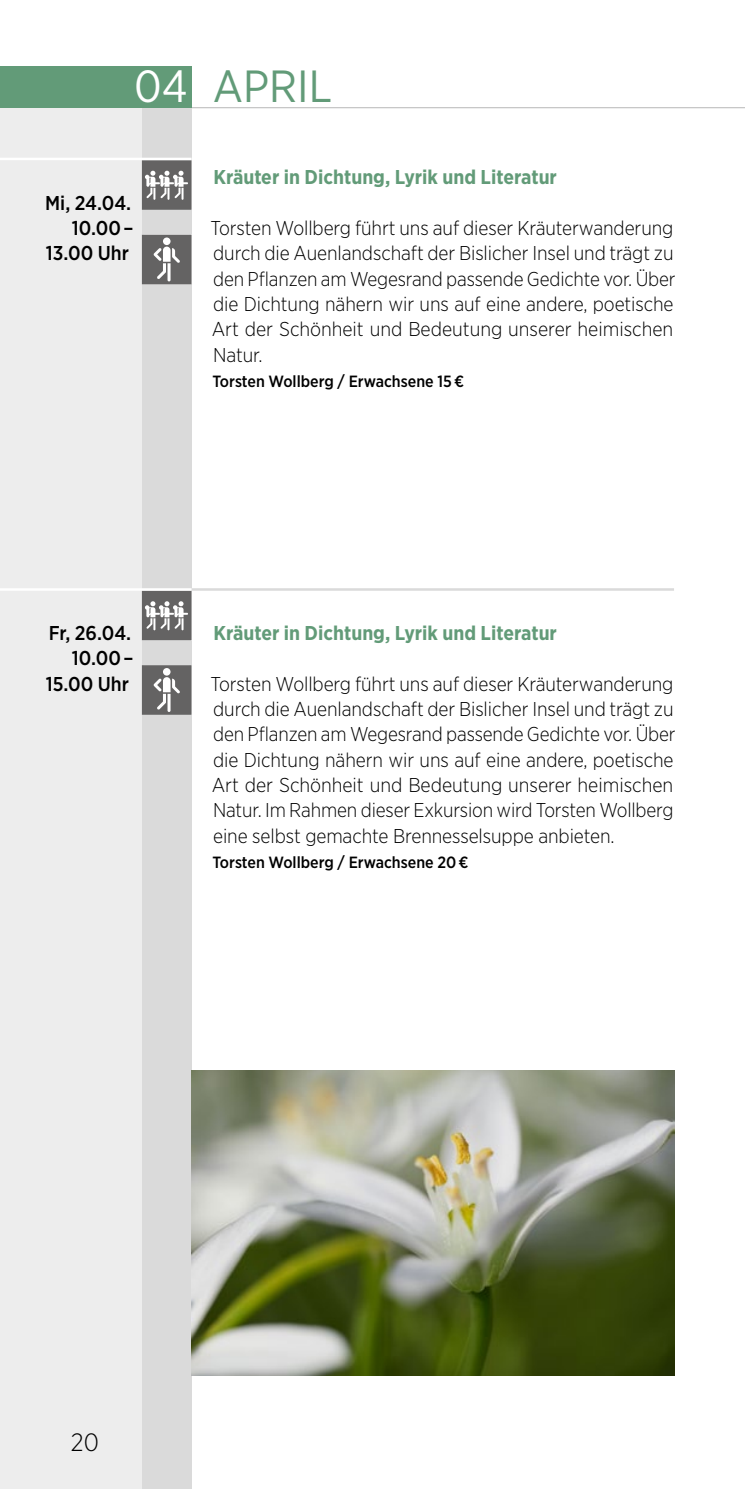
<style>
.page{position:relative;width:745px;height:1489px;background:#fff}
.page>*{position:absolute;margin:0;border:0;box-sizing:border-box;transform-origin:0 0}
.t1{font:45px "Gotham Narrow";color:#629b78}
.t2{font:300 25px "Gotham Narrow";color:#000}
.t3{font:300 20px/25.2px "Gotham Narrow";letter-spacing:-.005em;color:#000}
.t4{font:700 20px "Gotham Narrow";color:#629b78}
.t5{font:500 20px/25.2px "Gotham Narrow";color:#000;text-align:right}
.t6{font:500 16.25px "Gotham Narrow";color:#000}
.s1{color:#fff}
</style>
<div class="page">
<hr style="left:0;top:107px;width:744px;height:1px;background:#c6c6c6">
<div style="left:0;top:66px;width:191px;height:42px;background:#629b78"></div>
<div style="left:0;top:108px;width:191px;height:1380px;background:#ededed"></div>
<div style="left:142px;top:108px;width:49px;height:1380px;background:#dadada"></div>
<img style="left:191px;top:1070px;width:482px;height:305px">
<svg style="left:142px;top:160px;width:49px;height:50px;background:#848484"></svg>
<svg style="left:142px;top:235px;width:49px;height:49px;background:#7a7979"></svg>
<svg style="left:142px;top:590px;width:49px;height:50px;background:#858585"></svg>
<svg style="left:142px;top:665px;width:49px;height:49px;background:#7b7a7a"></svg>
<hr style="left:0;top:158px;width:191px;height:2px;background:#fff">
<hr style="left:191px;top:588px;width:482px;height:2px;background:#dadada">
<hr style="left:0;top:588px;width:191px;height:2px;background:#fff">
<h1 class="t1" style="left:134px;top:58px;width:199px"><span class="s1">04</span> APRIL</h1>
<p class="t5" style="left:45px;top:190px;width:90px">Mi, 24.04.<br>10.00 –<br>13.00 Uhr</p>
<p class="t4" style="left:213px;top:164px;width:345px">Kräuter in Dichtung, Lyrik und Literatur</p>
<p class="t3" style="left:210px;top:215px;width:466px">Torsten Wollberg führt uns auf dieser Kräuterwanderung durch die Auenlandschaft der Bislicher Insel und trägt zu den Pflanzen am Wegesrand passende Gedichte vor. Über die Dichtung nähern wir uns auf eine andere, poetische Art der Schönheit und Bedeutung unserer heimischen Natur.</p>
<p class="t6" style="left:212px;top:371px;width:253px">Torsten Wollberg / Erwachsene 15 €</p>
<p class="t5" style="left:46px;top:620px;width:89px">Fr, 26.04.<br>10.00 –<br>15.00 Uhr</p>
<p class="t4" style="left:213px;top:620px;width:345px">Kräuter in Dichtung, Lyrik und Literatur</p>
<p class="t3" style="left:210px;top:670px;width:466px">Torsten Wollberg führt uns auf dieser Kräuterwanderung durch die Auenlandschaft der Bislicher Insel und trägt zu den Pflanzen am Wegesrand passende Gedichte vor. Über die Dichtung nähern wir uns auf eine andere, poetische Art der Schönheit und Bedeutung unserer heimischen Natur. Im Rahmen dieser Exkursion wird Torsten Wollberg eine selbst gemachte Brennesselsuppe anbieten.</p>
<p class="t6" style="left:212px;top:852px;width:257px">Torsten Wollberg / Erwachsene 20 €</p>
<p class="t2" style="left:71px;top:1426px;width:29px">20</p>
</div>
